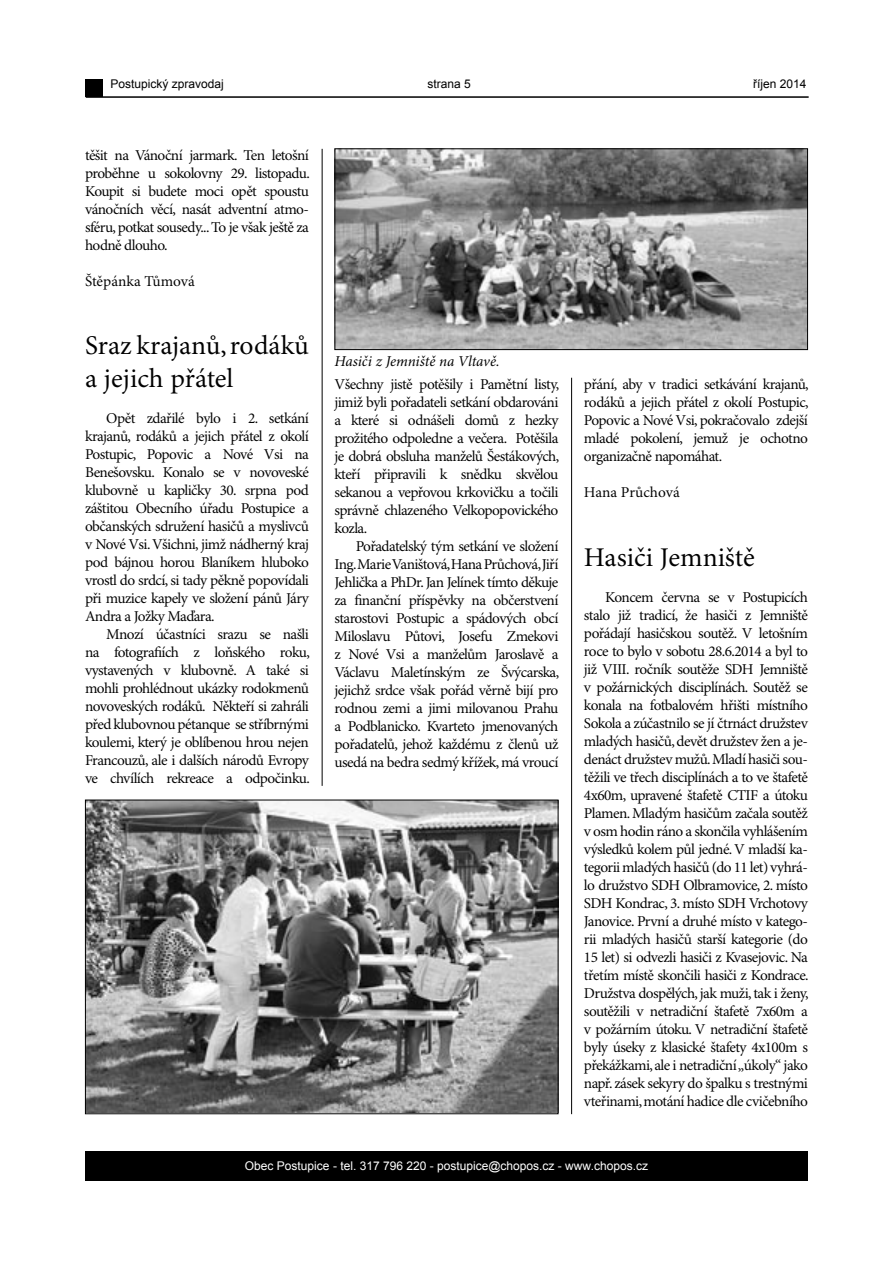
<style>
.page{position:relative;width:893px;height:1263px;background:#fff}
.page>*{position:absolute;margin:0;border:0;box-sizing:border-box;transform-origin:0 0}
.t1{font:27px/32.4px "Minion Pro";color:#000}
.t2{font:15px/18px "Minion Pro";letter-spacing:-.04em;color:#000;text-align:justify}
.t3{font:italic 15px "Minion Pro";letter-spacing:-.01em;color:#000}
.t4{font:15px "Minion Pro";color:#000}
.t5{font:15px "Minion Pro";letter-spacing:-.005em;color:#000}
.t6{font:12px "Arial";color:#fff}
.t7{font:12px "Arial";color:#000}
</style>
<div class="page">
<div style="left:85px;top:1151px;width:723px;height:30px;background:#000"></div>
<div style="left:85px;top:79px;width:18px;height:18px;background:#000"></div>
<hr style="left:86px;top:96px;width:723px;height:2px;background:#000">
<hr style="left:571px;top:378px;width:1px;height:736px;background:#000">
<hr style="left:322px;top:149px;width:1px;height:637px;background:#000">
<img style="left:336px;top:150px;width:470px;height:198px">
<div style="left:334px;top:148px;width:474px;height:202px;border:1px solid #000"></div>
<img style="left:87px;top:802px;width:469px;height:310px">
<div style="left:85px;top:800px;width:473px;height:314px;border:1px solid #000"></div>
<p class="t7" style="left:111px;top:76px;width:115px">Postupický zpravodaj</p>
<p class="t7" style="left:427px;top:76px;width:45px">strana 5</p>
<p class="t7" style="left:753px;top:76px;width:55px">říjen 2014</p>
<p class="t2" style="left:85px;top:146px;width:226px">těšit na Vánoční jarmark. Ten letošní proběhne u sokolovny 29. listopadu.<br>Koupit si budete moci opět spoustu vánočních věcí, nasát adventní atmo&shy;sféru, potkat sousedy... To je však ještě za hodně dlouho.</p>
<p class="t4" style="left:85px;top:272px;width:111px">Štěpánka Tůmová</p>
<h1 class="t1" style="left:85px;top:330px;width:225px">Sraz krajanů, rodáků a jejich přátel</h1>
<p class="t2" style="left:85px;top:409px;width:225px;text-indent:21px">Opět zdařilé bylo i 2. setkání krajanů, rodáků a jejich přátel z okolí Postupic, Popovic a Nové Vsi na Benešovsku. Konalo se v novoveské klubovně u kapličky 30. srpna pod záštitou Obecního úřadu Postupice a občanských sdružení hasičů a myslivců v Nové Vsi. Všichni, jimž nádherný kraj pod bájnou horou Blaníkem hluboko vrostl do srdcí, si tady pěkně popovídali při muzice kapely ve složení pánů Járy Andra a Jožky Maďara.</p>
<p class="t2" style="left:85px;top:625px;width:226px;text-indent:21px">Mnozí účastníci srazu se našli na fotografiích z loňského roku, vystavených v klubovně. A také si mohli prohlédnout ukázky rodokmenů novoveských rodáků. Někteří si zahráli před klubovnou pétanque se stříbrnými koulemi, který je oblíbenou hrou nejen Francouzů, ale i dalších národů Evropy ve chvílích rekreace a odpočinku.</p>
<p class="t3" style="left:334px;top:353px;width:167px">Hasiči z Jemniště na Vltavě.</p>
<p class="t2" style="left:334px;top:376px;width:226px">Všechny jistě potěšily i Pamětní listy, jimiž byli pořadateli setkání obdarováni a které si odnášeli domů z hezky prožitého odpoledne a večera. Potěšila je dobrá obsluha manželů Šestákových, kteří připravili k snědku skvělou sekanou a vepřovou krkovičku a točili správně chlazeného Velkopopovického kozla.</p>
<p class="t2" style="left:334px;top:538px;width:226px;text-indent:21px">Pořadatelský tým setkání ve složení Ing.Marie Vaništová,Hana Průchová,Jiří Jehlička a PhDr. Jan Jelínek tímto děkuje za finanční příspěvky na občerstvení starostovi Postupic a spádových obcí Miloslavu Půtovi, Josefu Zmekovi z Nové Vsi a manželům Jaroslavě a Václavu Maletínským ze Švýcarska, jejichž srdce však pořád věrně bijí pro rodnou zemi a jimi milovanou Prahu a Podblanicko. Kvarteto jmenovaných pořadatelů, jehož každému z členů už usedá na bedra sedmý křížek, má vroucí</p>
<p class="t2" style="left:584px;top:376px;width:226px">přání, aby v tradici setkávání krajanů, rodáků a jejich přátel z okolí Postupic, Popovic a Nové Vsi, pokračovalo zdejší mladé pokolení, jemuž je ochotno organizačně napomáhat.</p>
<p class="t5" style="left:584px;top:484px;width:97px">Hana Průchová</p>
<h1 class="t1" style="left:584px;top:542px;width:172px">Hasiči Jemniště</h1>
<p class="t2" style="left:584px;top:588px;width:226px;text-indent:21px">Koncem června se v Postupicích stalo již tradicí, že hasiči z Jemniště pořádají hasičskou soutěž. V letošním roce to bylo v sobotu 28.6.2014 a byl to již VIII. ročník soutěže SDH Jemniště v požárnických disciplínách. Soutěž se konala na fotbalovém hřišti místního Sokola a zúčastnilo se jí čtrnáct družstev mladých hasičů, devět družstev žen a je&shy;denáct družstev mužů. Mladí hasiči sou&shy;těžili ve třech disciplínách a to ve štafetě 4x60m, upravené štafetě CTIF a útoku Plamen. Mladým hasičům začala soutěž v osm hodin ráno a skončila vyhlášením výsledků kolem půl jedné. V mladší ka&shy;tegorii mladých hasičů (do 11 let) vyhrá&shy;lo družstvo SDH Olbramovice, 2. místo SDH Kondrac, 3. místo SDH Vrchotovy Janovice. První a druhé místo v katego&shy;rii mladých hasičů starší kategorie (do 15 let) si odvezli hasiči z Kvasejovic. Na třetím místě skončili hasiči z Kondrace.<br>Družstva dospělých, jak muži, tak i ženy, soutěžili v netradiční štafetě 7x60m a v požárním útoku. V netradiční štafetě byly úseky z klasické štafety 4x100m s překážkami, ale i netradiční „úkoly“ jako např. zásek sekyry do špalku s trestnými vteřinami, motání hadice dle cvičebního</p>
<p class="t6" style="left:245px;top:1158px;width:405px">Obec Postupice - tel. 317 796 220 - postupice@chopos.cz - www.chopos.cz</p>
</div>
